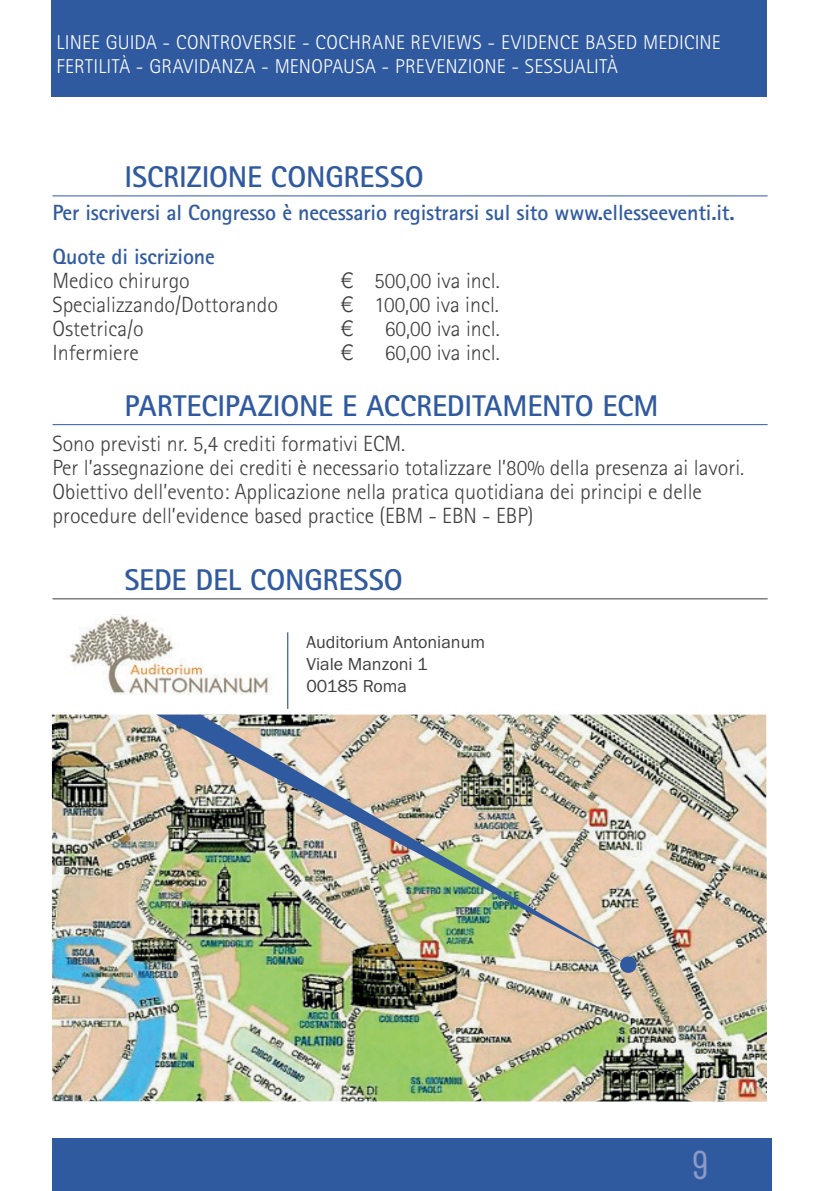
<style>
.page{position:relative;width:840px;height:1191px;background:#fff}
.page>*{position:absolute;margin:0;border:0;box-sizing:border-box;transform-origin:0 0}
.t1{font:40px "Barlow Condensed";color:#8d99c7}
.t2{font:700 30px "Rotis Sans Serif Std";letter-spacing:-.005em;color:#305aa0}
.t3{font:300 22px/24px "Rotis Sans Serif Std";color:#3e3e3f}
.t4{font:700 22px/44px "Rotis Sans Serif Std";letter-spacing:-.01em;color:#305aa0}
.t5{font:300 22px "Helvetica Neue";color:#3e3e3f}
.t6{font:300 20px/24px "Rotis Sans Serif Std";letter-spacing:.01em;color:#fff}
.t7{font:18px/22px "Franklin Got ITC";color:#3e3e3f}
.s1{font-family:"Helvetica Neue"}
</style>
<div class="page">
<img style="left:52px;top:714px;width:714px;height:387px">
<hr style="left:287px;top:632px;width:1px;height:77px;background:#305aa0">
<div style="left:619px;top:956px;width:17px;height:17px;background:#305aa0;border-radius:50%"></div>
<img style="left:69px;top:614px;width:202px;height:80px">
<img style="left:156px;top:714px;width:472px;height:250px">
<div style="left:52px;top:0;width:714px;height:96px;background:#305aa0"></div>
<hr style="left:52px;top:195px;width:715px;height:1px;background:#305aa0">
<hr style="left:52px;top:424px;width:715px;height:1px;background:#305aa0">
<hr style="left:52px;top:598px;width:715px;height:1px;background:#3e3e3f">
<div style="left:52px;top:1138px;width:719px;height:53px;background:#305aa0"></div>
<p class="t6" style="left:57px;top:31px;width:665px">LINEE GUIDA - CONTROVERSIE - COCHRANE REVIEWS - EVIDENCE BASED MEDICINE<br>FERTILITÀ - GRAVIDANZA - MENOPAUSA - PREVENZIONE - SESSUALITÀ</p>
<h2 class="t2" style="left:124px;top:158px;width:300px">ISCRIZIONE CONGRESSO</h2>
<p class="t4" style="left:52px;top:190px;width:683px">Per iscriversi al Congresso è necessario registrarsi sul sito www.ellesseeventi.it.<br>Quote di iscrizione</p>
<p class="t3" style="left:52px;top:269px;width:139px">Medico chirurgo</p>
<p class="t3" style="left:340px;top:269px;width:160px"><span class="s1">€</span> 500,00 iva incl.</p>
<p class="t3" style="left:52px;top:293px;width:227px">Specializzando/Dottorando</p>
<p class="t3" style="left:340px;top:293px;width:160px"><span class="s1">€</span> 100,00 iva incl.</p>
<p class="t3" style="left:52px;top:317px;width:93px">Ostetrica/o</p>
<p class="t5" style="left:340px;top:311px;width:14px">€</p>
<p class="t3" style="left:384px;top:317px;width:116px">60,00 iva incl.</p>
<p class="t3" style="left:52px;top:341px;width:88px">Infermiere</p>
<p class="t5" style="left:340px;top:335px;width:14px">€</p>
<p class="t3" style="left:384px;top:341px;width:116px">60,00 iva incl.</p>
<h2 class="t2" style="left:124px;top:386px;width:535px">PARTECIPAZIONE E ACCREDITAMENTO ECM</h2>
<p class="t3" style="left:52px;top:432px;width:693px">Sono previsti nr. 5,4 crediti formativi ECM.<br>Per l’assegnazione dei crediti è necessario totalizzare l’80% della presenza ai lavori.<br>Obiettivo dell’evento: Applicazione nella pratica quotidiana dei principi e delle procedure dell’evidence based practice (EBM - EBN - EBP)</p>
<h2 class="t2" style="left:124px;top:561px;width:279px">SEDE DEL CONGRESSO</h2>
<p class="t7" style="left:306px;top:631px;width:180px">Auditorium Antonianum<br>Viale Manzoni 1<br>00185 Roma</p>
<h1 class="t1" style="left:692px;top:1139px;width:18px">9</h1>
</div>
